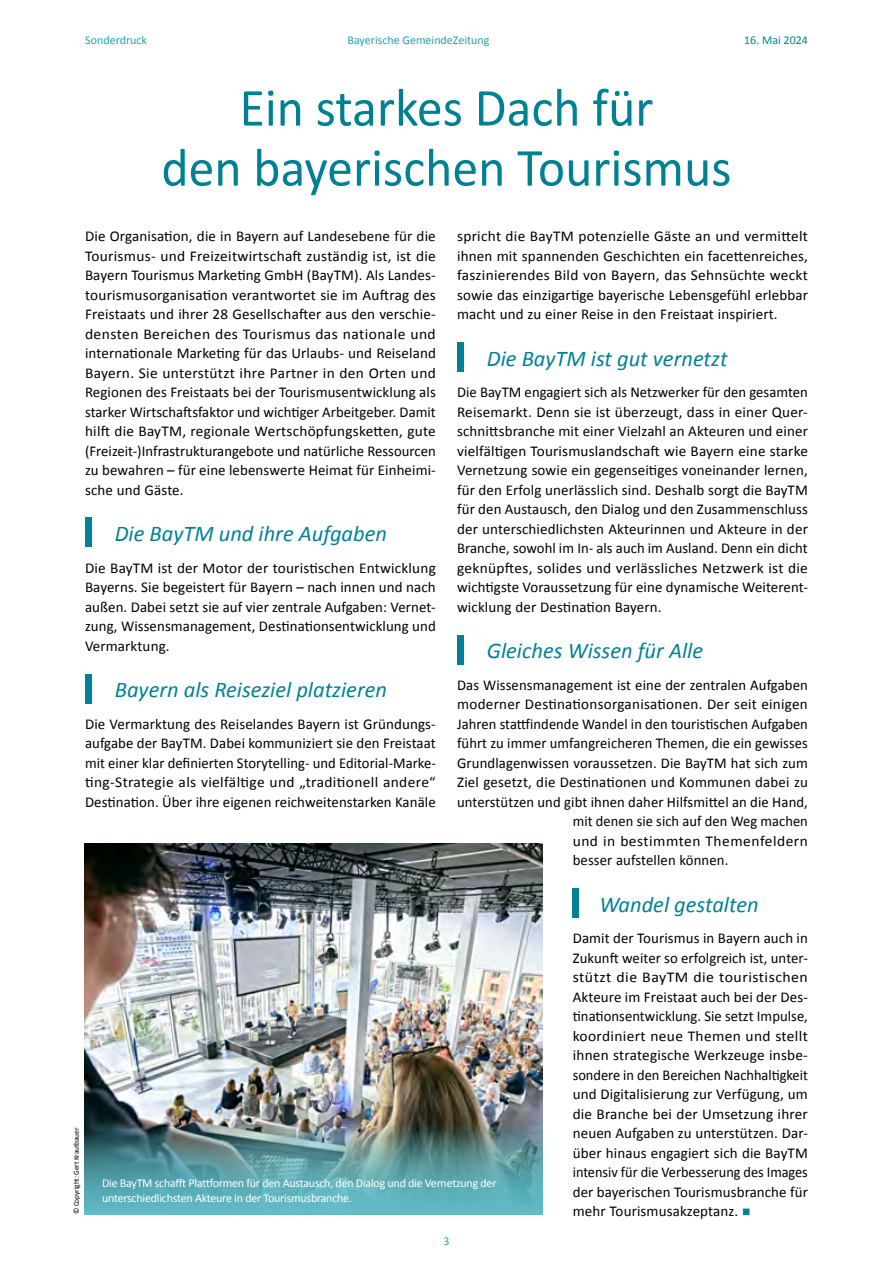
<style>
.page{position:relative;width:893px;height:1263px;background:#fff}
.page>*{position:absolute;margin:0;border:0;box-sizing:border-box;transform-origin:0 0}
.t1{font:54px/60px "Calibri";color:#008193;text-align:center;scale:.96 1}
.t2{font:italic 22.5px "Calibri";color:#008194}
.t3{font:15px/19.5px "Calibri";letter-spacing:.005em;color:#000;text-align:justify}
.t4{font:15px "Calibri";letter-spacing:.035em;color:#000}
.t5{font:12px/15px "Calibri";letter-spacing:-.02em;color:#fff}
.t6{font:12px "Calibri";color:#22a2b3}
.t7{font:12px "Calibri";color:#008194}
.t8{font:7.5px "Calibri";letter-spacing:-.02em;color:#000}
.s1{color:#008193}
</style>
<div class="page">
<div style="left:85px;top:518px;width:6px;height:29px;background:#008194"></div>
<div style="left:85px;top:674px;width:6px;height:29px;background:#008194"></div>
<div style="left:457px;top:342px;width:6px;height:30px;background:#008194"></div>
<div style="left:457px;top:635px;width:6px;height:29px;background:#008194"></div>
<div style="left:573px;top:888px;width:6px;height:30px;background:#008194"></div>
<img style="left:84px;top:843px;width:459px;height:280px">
<img style="left:84px;top:1123px;width:459px;height:91px">
<p class="t6" style="left:85px;top:31px;width:64px">Sonderdruck</p>
<p class="t6" style="left:348px;top:31px;width:143px">Bayerische GemeindeZeitung</p>
<p class="t7" style="left:744px;top:31px;width:65px">16. Mai 2024</p>
<h1 class="t1" style="left:161px;top:76px;width:595px">Ein starkes Dach für<br>den bayerischen Tourismus</h1>
<p class="t3" style="left:85px;top:226px;width:352px">Die Organisation, die in Bayern auf Landesebene für die Tourismus- und Freizeitwirtschaft zuständig ist, ist die Bayern Tourismus Marketing GmbH (BayTM). Als Landes&shy;tourismusorganisation verantwortet sie im Auftrag des Freistaats und ihrer 28 Gesellschafter aus den verschie&shy;densten Bereichen des Tourismus das nationale und internationale Marketing für das Urlaubs- und Reiseland Bayern. Sie unterstützt ihre Partner in den Orten und Regionen des Freistaats bei der Tourismusentwicklung als starker Wirtschaftsfaktor und wichtiger Arbeitgeber. Damit hilft die BayTM, regionale Wertschöpfungsketten, gute (Freizeit-)Infrastrukturangebote und natürliche Ressourcen zu bewahren – für eine lebenswerte Heimat für Einheimi&shy;sche und Gäste.</p>
<h2 class="t2" style="left:115px;top:518px;width:274px">Die BayTM und ihre Aufgaben</h2>
<p class="t3" style="left:85px;top:557px;width:352px">Die BayTM ist der Motor der touristischen Entwicklung Bayerns. Sie begeistert für Bayern – nach innen und nach außen. Dabei setzt sie auf vier zentrale Aufgaben: Vernet&shy;zung, Wissensmanagement, Destinationsentwicklung und Vermarktung.</p>
<h2 class="t2" style="left:115px;top:674px;width:274px">Bayern als Reiseziel platzieren</h2>
<p class="t3" style="left:85px;top:713px;width:352px">Die Vermarktung des Reiselandes Bayern ist Gründungs&shy;aufgabe der BayTM. Dabei kommuniziert sie den Freistaat mit einer klar definierten Storytelling- und Editorial-Marke&shy;ting-Strategie als vielfältige und „traditionell andere“ Destination. Über ihre eigenen reichweitenstarken Kanäle</p>
<p class="t3" style="left:457px;top:226px;width:352px">spricht die BayTM potenzielle Gäste an und vermittelt ihnen mit spannenden Geschichten ein facettenreiches, faszinierendes Bild von Bayern, das Sehnsüchte weckt sowie das einzigartige bayerische Lebensgefühl erlebbar macht und zu einer Reise in den Freistaat inspiriert.</p>
<h2 class="t2" style="left:487px;top:343px;width:242px">Die BayTM ist gut vernetzt</h2>
<p class="t3" style="left:457px;top:382px;width:352px">Die BayTM engagiert sich als Netzwerker für den gesamten Reisemarkt. Denn sie ist überzeugt, dass in einer Quer&shy;schnittsbranche mit einer Vielzahl an Akteuren und einer vielfältigen Tourismuslandschaft wie Bayern eine starke Vernetzung sowie ein gegenseitiges voneinander lernen, für den Erfolg unerlässlich sind. Deshalb sorgt die BayTM für den Austausch, den Dialog und den Zusammenschluss der unterschiedlichsten Akteurinnen und Akteure in der Branche, sowohl im In- als auch im Ausland. Denn ein dicht geknüpftes, solides und verlässliches Netzwerk ist die wichtigste Voraussetzung für eine dynamische Weiterent&shy;wicklung der Destination Bayern.</p>
<h2 class="t2" style="left:487px;top:635px;width:218px">Gleiches Wissen für Alle</h2>
<p class="t3" style="left:457px;top:674px;width:352px">Das Wissensmanagement ist eine der zentralen Aufgaben</p>
<p class="t3" style="left:457px;top:694px;width:352px">moderner Destinationsorganisationen. Der seit einigen</p>
<p class="t3" style="left:457px;top:713px;width:352px">Jahren stattfindende Wandel in den touristischen Aufgaben</p>
<p class="t3" style="left:457px;top:733px;width:352px">führt zu immer umfangreicheren Themen, die ein gewisses</p>
<p class="t3" style="left:457px;top:752px;width:352px">Grundlagenwissen voraussetzen. Die BayTM hat sich zum</p>
<p class="t3" style="left:457px;top:772px;width:352px">Ziel gesetzt, die Destinationen und Kommunen dabei zu</p>
<p class="t3" style="left:457px;top:791px;width:352px">unterstützen und gibt ihnen daher Hilfsmittel an die Hand,</p>
<p class="t3" style="left:573px;top:811px;width:237px">mit denen sie sich auf den Weg machen</p>
<p class="t4" style="left:573px;top:830px;width:237px">und in bestimmten Themenfeldern</p>
<p class="t3" style="left:573px;top:850px;width:157px">besser aufstellen können.</p>
<h2 class="t2" style="left:599px;top:889px;width:161px">Wandel gestalten</h2>
<p class="t3" style="left:573px;top:928px;width:237px">Damit der Tourismus in Bayern auch in Zukunft weiter so erfolgreich ist, unter&shy;stützt die BayTM die touristischen Akteure im Freistaat auch bei der Des&shy;tinationsentwicklung. Sie setzt Impulse, koordiniert neue Themen und stellt ihnen strategische Werkzeuge insbe&shy;sondere in den Bereichen Nachhaltigkeit und Digitalisierung zur Verfügung, um die Branche bei der Umsetzung ihrer neuen Aufgaben zu unterstützen. Dar&shy;über hinaus engagiert sich die BayTM intensiv für die Verbesserung des Images der bayerischen Tourismusbranche für mehr Tourismusakzeptanz. <span class="s1">■</span></p>
<p class="t8" style="left:71px;top:1214px;width:88px;rotate:-90deg">© Copyright: Gert Krautbauer</p>
<p class="t5" style="left:102px;top:1175px;width:396px">Die BayTM schafft Plattformen für den Austausch, den Dialog und die Vernetzung der unterschiedlichsten Akteure in der Tourismusbranche.</p>
<p class="t6" style="left:443px;top:1233px;width:8px">3</p>
</div>
